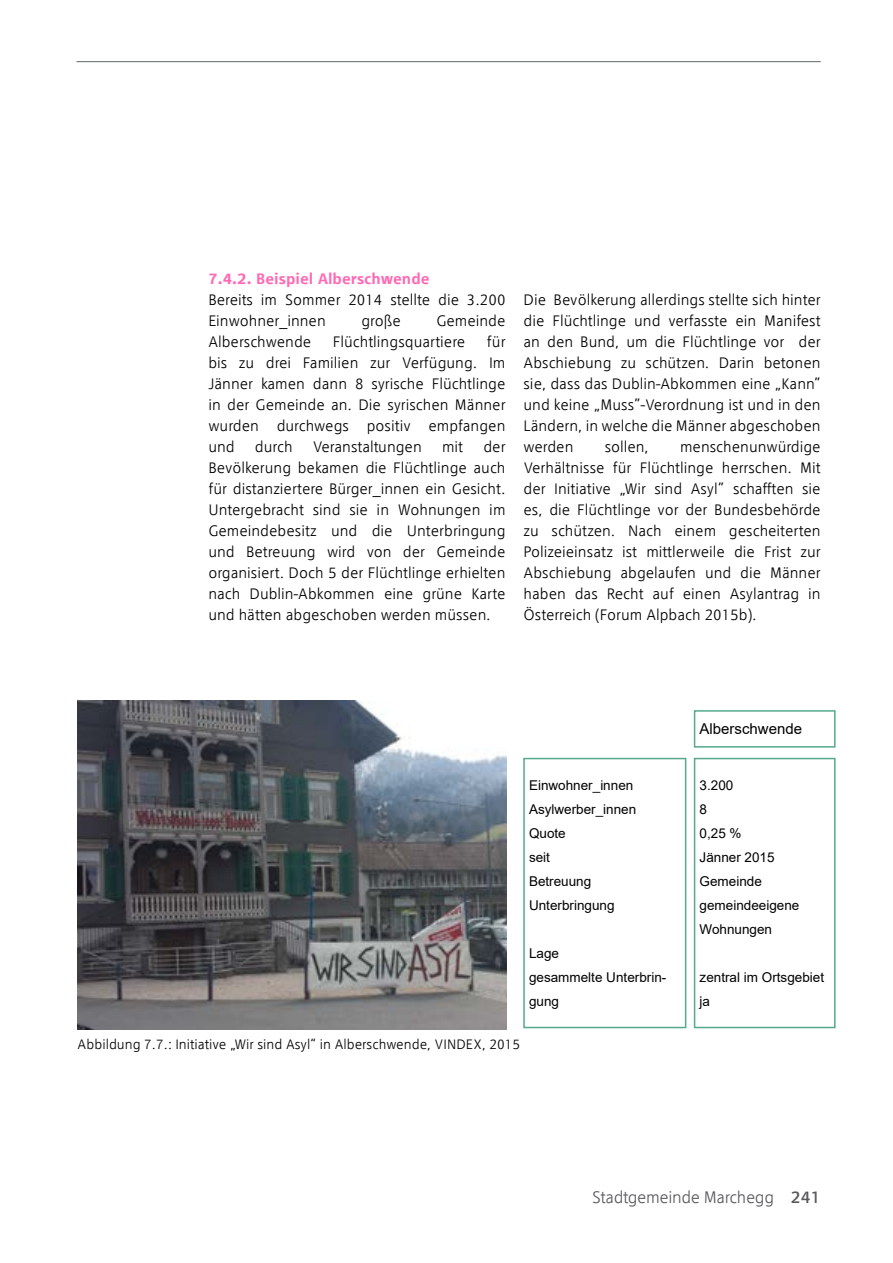
<style>
.page{position:relative;width:893px;height:1263px;background:#fff}
.page>*{position:absolute;margin:0;border:0;box-sizing:border-box;transform-origin:0 0}
.t1{font:300 16.5px "TU Text";letter-spacing:-.02em;color:#58595b}
.t2{font:300 15px/21px "TU Text";color:#000;text-align:justify}
.t3{font:500 15px "TU Text";color:#ff69b4}
.t4{font:15px "Arial";color:#000}
.t5{font:13.5px/24px "Arial";color:#000}
.t6{font:300 13.5px "TU Text";color:#000}
.s1{font-weight:400}
</style>
<div class="page">
<hr style="left:77px;top:61px;width:744px;height:1px;background:#636466">
<img style="left:78px;top:701px;width:429px;height:328px">
<div style="left:523px;top:758px;width:163px;height:270px;border:2px solid #56a98d"></div>
<div style="left:694px;top:710px;width:142px;height:38px;border:2px solid #56a98d"></div>
<div style="left:694px;top:758px;width:142px;height:270px;border:2px solid #56a98d"></div>
<p class="t3" style="left:208px;top:269px;width:223px">7.4.2. Beispiel Alberschwende</p>
<p class="t2" style="left:208px;top:288px;width:299px">Bereits im Sommer 2014 stellte die 3.200<br>Einwohner_innen</p>
<p class="t2" style="left:361px;top:309px;width:41px">große</p>
<p class="t2" style="left:436px;top:309px;width:71px">Gemeinde</p>
<p class="t2" style="left:208px;top:330px;width:299px;text-indent:279px">für bis zu drei Familien zur Verfügung. Im Jänner kamen dann 8 syrische Flüchtlinge in der Gemeinde an. Die syrischen Männer wurden durchwegs positiv empfangen und</p>
<p class="t2" style="left:208px;top:330px;width:104px">Alberschwende</p>
<p class="t2" style="left:333px;top:330px;width:134px">Flüchtlingsquartiere</p>
<p class="t2" style="left:208px;top:435px;width:299px;text-indent:275px">der Bevölkerung bekamen die Flüchtlinge auch für distanziertere Bürger_innen ein Gesicht.<br>Untergebracht sind sie in Wohnungen im Gemeindebesitz und die Unterbringung und Betreuung wird von der Gemeinde organisiert. Doch 5 der Flüchtlinge erhielten nach Dublin-Abkommen eine grüne Karte und hätten abgeschoben werden müssen.</p>
<p class="t2" style="left:255px;top:435px;width:39px">durch</p>
<p class="t2" style="left:313px;top:435px;width:111px">Veranstaltungen</p>
<p class="t2" style="left:442px;top:435px;width:23px">mit</p>
<p class="t2" style="left:523px;top:288px;width:299px">Die Bevölkerung allerdings stellte sich hinter die Flüchtlinge und verfasste ein Manifest an den Bund, um die Flüchtlinge vor der Abschiebung zu schützen. Darin betonen sie, dass das Dublin-Abkommen eine „Kann” und keine „Muss”-Verordnung ist und in den Ländern, in welche die Männer abgeschoben werden</p>
<p class="t2" style="left:523px;top:435px;width:299px;text-indent:156px">menschenunwürdige Verhältnisse für Flüchtlinge herrschen. Mit der Initiative „Wir sind Asyl” schafften sie es, die Flüchtlinge vor der Bundesbehörde zu schützen. Nach einem gescheiterten Polizeieinsatz ist mittlerweile die Frist zur Abschiebung abgelaufen und die Männer haben das Recht auf einen Asylantrag in Österreich (Forum Alpbach 2015b).</p>
<p class="t2" style="left:605px;top:435px;width:46px">sollen,</p>
<p class="t5" style="left:529px;top:773px;width:109px">Einwohner_innen<br>Asylwerber_innen<br>Quote<br>seit<br>Betreuung<br>Unterbringung</p>
<p class="t5" style="left:529px;top:941px;width:139px">Lage<br>gesammelte Unterbrin&shy;gung</p>
<p class="t4" style="left:700px;top:719px;width:104px">Alberschwende</p>
<p class="t5" style="left:700px;top:773px;width:101px">3.200<br>8<br>0,25 %<br>Jänner 2015<br>Gemeinde gemeindeeigene<br>Wohnungen</p>
<p class="t5" style="left:700px;top:965px;width:126px">zentral im Ortsgebiet ja</p>
<p class="t6" style="left:78px;top:1036px;width:444px">Abbildung 7.7.: Initiative „Wir sind Asyl“ in Alberschwende, VINDEX, 2015</p>
<p class="t1" style="left:592px;top:1187px;width:230px">Stadtgemeinde Marchegg <span class="s1">241</span></p>
</div>
